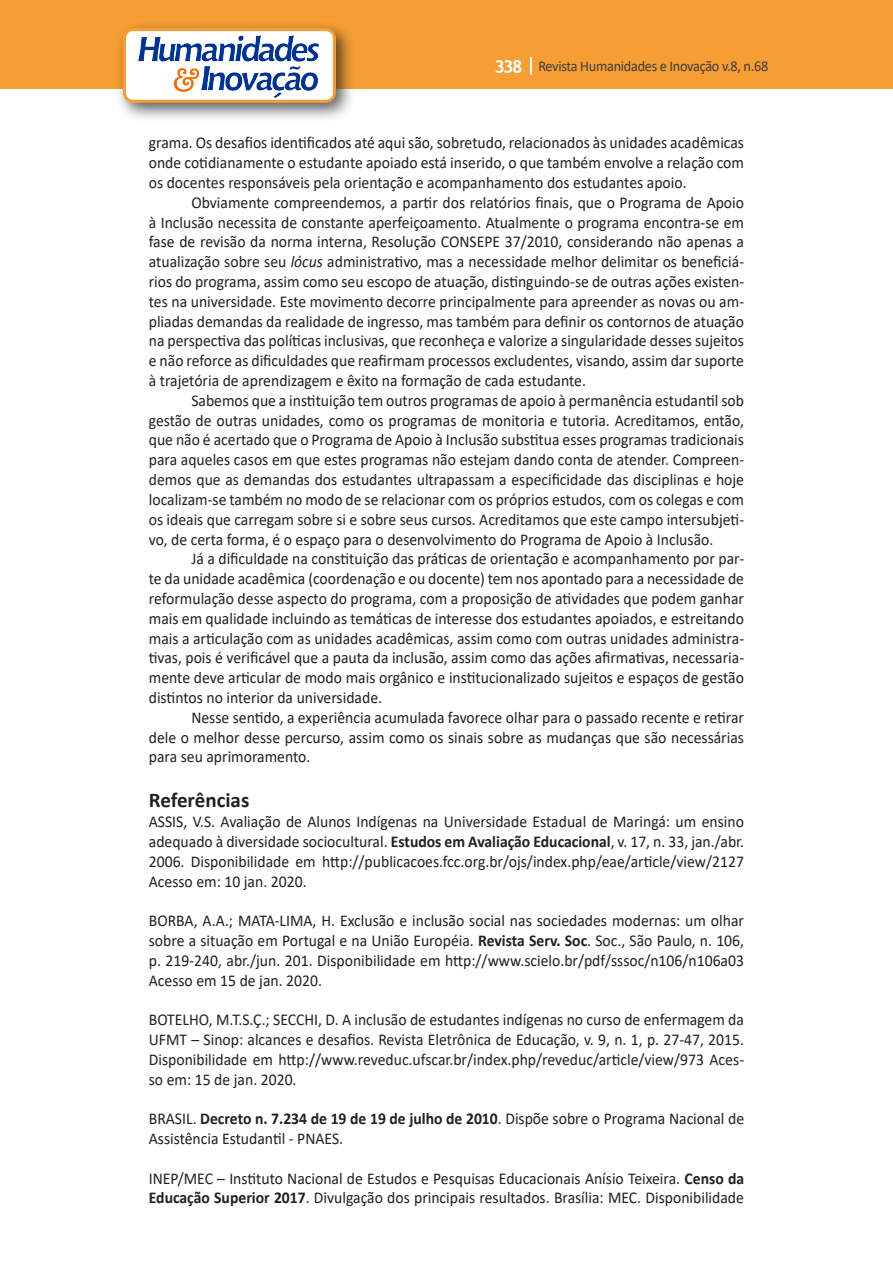
<style>
.page{position:relative;width:893px;height:1263px;background:#fff}
.page>*{position:absolute;margin:0;border:0;box-sizing:border-box;transform-origin:0 0}
.Titulo_2{font:700 21px "Calibri";color:#231f20}
.Texto{font:16.5px/19.8px "Calibri";color:#231f20;text-align:justify;scale:.95 1}
.t1{font:15px "Calibri";letter-spacing:-.02em;color:#3e3e3f;scale:.95 1}
.s1{font-family:"Trebuchet MS";font-weight:700;font-size:18px;color:#fff}
.s2{font-style:italic}
.s3{font-weight:700}
</style>
<div class="page">
<div style="left:0;top:0;width:893px;height:88px;background:#f69e34"></div>
<svg style="left:530px;top:57px;width:2px;height:18px"></svg>
<div style="left:115px;top:20px;width:241px;height:103px;background:#231f20;opacity:.75"></div>
<div style="left:125px;top:30px;width:209px;height:71px;background:#fff;border-radius:9px"></div>
<img style="left:138px;top:35px;width:181px;height:62px">
<div style="left:123px;top:28px;width:213px;height:75px;border:3px solid #f69e34;border-radius:9px"></div>
<p class="t1" style="left:495px;top:56px;width:290px"><span class="s1">338</span> Revista Humanidades e Inovação v.8, n.68</p>
<p class="Texto" style="left:149px;top:133px;width:628px">grama. Os desafios identificados até aqui são, sobretudo, relacionados às unidades acadêmicas onde cotidianamente o estudante apoiado está inserido, o que também envolve a relação com os docentes responsáveis pela orientação e acompanhamento dos estudantes apoio.</p>
<p class="Texto" style="left:149px;top:192px;width:628px;text-indent:43px">Obviamente compreendemos, a partir dos relatórios finais, que o Programa de Apoio à Inclusão necessita de constante aperfeiçoamento. Atualmente o programa encontra-se em fase de revisão da norma interna, Resolução CONSEPE 37/2010, considerando não apenas a atualização sobre seu <span class="s2">lócus</span> administrativo, mas a necessidade melhor delimitar os beneficiá&shy;rios do programa, assim como seu escopo de atuação, distinguindo-se de outras ações existen&shy;tes na universidade. Este movimento decorre principalmente para apreender as novas ou am&shy;pliadas demandas da realidade de ingresso, mas também para definir os contornos de atuação na perspectiva das políticas inclusivas, que reconheça e valorize a singularidade desses sujeitos e não reforce as dificuldades que reafirmam processos excludentes, visando, assim dar suporte à trajetória de aprendizagem e êxito na formação de cada estudante.</p>
<p class="Texto" style="left:149px;top:390px;width:628px;text-indent:43px">Sabemos que a instituição tem outros programas de apoio à permanência estudantil sob gestão de outras unidades, como os programas de monitoria e tutoria. Acreditamos, então, que não é acertado que o Programa de Apoio à Inclusão substitua esses programas tradicionais para aqueles casos em que estes programas não estejam dando conta de atender. Compreen&shy;demos que as demandas dos estudantes ultrapassam a especificidade das disciplinas e hoje localizam-se também no modo de se relacionar com os próprios estudos, com os colegas e com os ideais que carregam sobre si e sobre seus cursos. Acreditamos que este campo intersubjeti&shy;vo, de certa forma, é o espaço para o desenvolvimento do Programa de Apoio à Inclusão.</p>
<p class="Texto" style="left:149px;top:548px;width:628px;text-indent:43px">Já a dificuldade na constituição das práticas de orientação e acompanhamento por par&shy;te da unidade acadêmica (coordenação e ou docente) tem nos apontado para a necessidade de reformulação desse aspecto do programa, com a proposição de atividades que podem ganhar mais em qualidade incluindo as temáticas de interesse dos estudantes apoiados, e estreitando mais a articulação com as unidades acadêmicas, assim como com outras unidades administra&shy;tivas, pois é verificável que a pauta da inclusão, assim como das ações afirmativas, necessaria&shy;mente deve articular de modo mais orgânico e institucionalizado sujeitos e espaços de gestão distintos no interior da universidade.</p>
<p class="Texto" style="left:149px;top:707px;width:628px;text-indent:43px">Nesse sentido, a experiência acumulada favorece olhar para o passado recente e retirar dele o melhor desse percurso, assim como os sinais sobre as mudanças que são necessárias para seu aprimoramento.</p>
<p class="Titulo_2" style="left:149px;top:785px;width:102px">Referências</p>
<p class="Texto" style="left:149px;top:811px;width:628px">ASSIS, V.S. Avaliação de Alunos Indígenas na Universidade Estadual de Maringá: um ensino adequado à diversidade sociocultural. <span class="s3">Estudos em Avaliação Educacional</span>, v. 17, n. 33, jan./abr.<br>2006. Disponibilidade em http://publicacoes.fcc.org.br/ojs/index.php/eae/article/view/2127<br>Acesso em: 10 jan. 2020.</p>
<p class="Texto" style="left:149px;top:910px;width:628px">BORBA, A.A.; MATA-LIMA, H. Exclusão e inclusão social nas sociedades modernas: um olhar sobre a situação em Portugal e na União Européia. <span class="s3">Revista Serv. Soc</span>. Soc., São Paulo, n. 106, p. 219-240, abr./jun. 201. Disponibilidade em http://www.scielo.br/pdf/sssoc/n106/n106a03<br>Acesso em 15 de jan. 2020.</p>
<p class="Texto" style="left:149px;top:1009px;width:628px">BOTELHO, M.T.S.Ç.; SECCHI, D. A inclusão de estudantes indígenas no curso de enfermagem da UFMT – Sinop: alcances e desafios. Revista Eletrônica de Educação, v. 9, n. 1, p. 27-47, 2015.<br>Disponibilidade em http://www.reveduc.ufscar.br/index.php/reveduc/article/view/973 Aces&shy;so em: 15 de jan. 2020.</p>
<p class="Texto" style="left:149px;top:1108px;width:628px">BRASIL. <span class="s3">Decreto n. 7.234 de 19 de 19 de julho de 2010</span>. Dispõe sobre o Programa Nacional de<br>Assistência Estudantil - PNAES.</p>
<p class="Texto" style="left:149px;top:1168px;width:628px">INEP/MEC – Instituto Nacional de Estudos e Pesquisas Educacionais Anísio Teixeira. <span class="s3">Censo da<br>Educação Superior 2017</span>. Divulgação dos principais resultados. Brasília: MEC. Disponibilidade</p>
</div>
